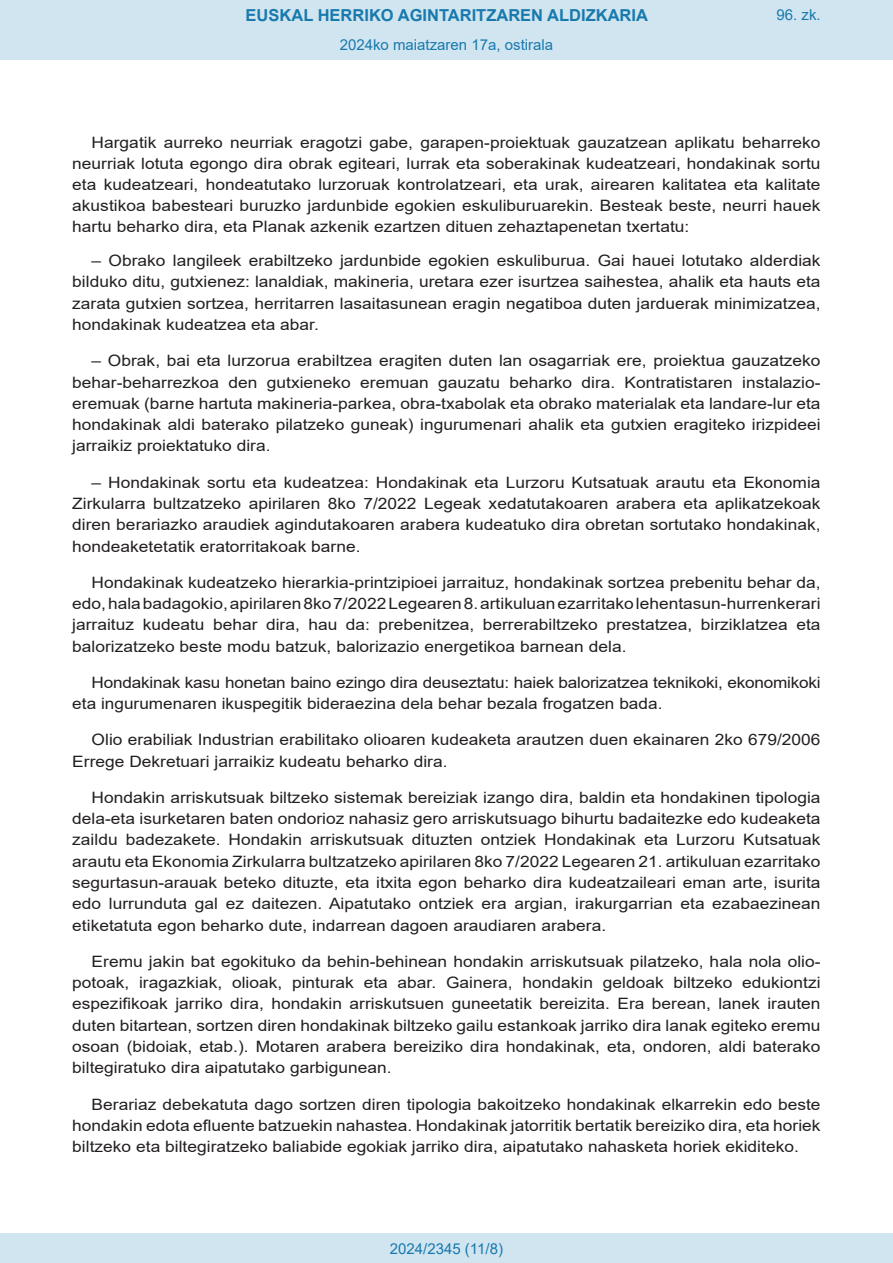
<style>
.page{position:relative;width:893px;height:1263px;background:#fff}
.page>*{position:absolute;margin:0;border:0;box-sizing:border-box;transform-origin:0 0}
.t1{font:700 16.5px "Arial";color:#1879ad}
.BOPVDetalle{font:15.6px/21.3px "Arial";color:#231f20;text-align:justify;scale:1.11 1}
.BOPVDetalle-2{font:15.6px/21.3px "Arial";color:#231f20;scale:1.09 1}
.Paginacion_Centro{font:15px "Arial";color:#1879ad}
</style>
<div class="page">
<div style="left:0;top:0;width:893px;height:60px;background:#d0e5f0"></div>
<div style="left:0;top:1233px;width:893px;height:30px;background:#d0e5f0"></div>
<p class="t1" style="left:246px;top:3px;width:404px">EUSKAL HERRIKO AGINTARITZAREN ALDIZKARIA</p>
<p class="Paginacion_Centro" style="left:340px;top:35px;width:215px">2024ko maiatzaren 17a, ostirala</p>
<p class="Paginacion_Centro" style="left:776px;top:5px;width:46px">96. zk.</p>
<p class="BOPVDetalle" style="left:72px;top:132px;width:676px;text-indent:19px">Hargatik aurreko neurriak eragotzi gabe, garapen-proiektuak gauzatzean aplikatu beharreko neurriak lotuta egongo dira obrak egiteari, lurrak eta soberakinak kudeatzeari, hondakinak sortu eta kudeatzeari, hondeatutako lurzoruak kontrolatzeari, eta urak, airearen kalitatea eta kalitate akustikoa babesteari buruzko jardunbide egokien eskuliburuarekin. Besteak beste, neurri hauek hartu beharko dira, eta Planak azkenik ezartzen dituen zehaztapenetan txertatu:</p>
<p class="BOPVDetalle" style="left:72px;top:250px;width:676px;text-indent:19px">– Obrako langileek erabiltzeko jardunbide egokien eskuliburua. Gai hauei lotutako alderdiak bilduko ditu, gutxienez: lanaldiak, makineria, uretara ezer isurtzea saihestea, ahalik eta hauts eta zarata gutxien sortzea, herritarren lasaitasunean eragin negatiboa duten jarduerak minimizatzea, hondakinak kudeatzea eta abar.</p>
<p class="BOPVDetalle" style="left:72px;top:350px;width:676px;text-indent:19px">– Obrak, bai eta lurzorua erabiltzea eragiten duten lan osagarriak ere, proiektua gauzatzeko behar-beharrezkoa den gutxieneko eremuan gauzatu beharko dira. Kontratistaren instalazio&shy;eremuak (barne hartuta makineria-parkea, obra-txabolak eta obrako materialak eta landare-lur eta hondakinak aldi baterako pilatzeko guneak) ingurumenari ahalik eta gutxien eragiteko irizpideei jarraikiz proiektatuko dira.</p>
<p class="BOPVDetalle" style="left:72px;top:471px;width:676px;text-indent:19px">– Hondakinak sortu eta kudeatzea: Hondakinak eta Lurzoru Kutsatuak arautu eta Ekonomia Zirkularra bultzatzeko apirilaren 8ko 7/2022 Legeak xedatutakoaren arabera eta aplikatzekoak diren berariazko araudiek agindutakoaren arabera kudeatuko dira obretan sortutako hondakinak, hondeaketetatik eratorritakoak barne.</p>
<p class="BOPVDetalle" style="left:72px;top:571px;width:676px;text-indent:19px">Hondakinak kudeatzeko hierarkia-printzipioei jarraituz, hondakinak sortzea prebenitu behar da, edo, hala badagokio, apirilaren 8ko 7/2022 Legearen 8. artikuluan ezarritako lehentasun-hurrenkerari jarraituz kudeatu behar dira, hau da: prebenitzea, berrerabiltzeko prestatzea, birziklatzea eta balorizatzeko beste modu batzuk, balorizazio energetikoa barnean dela.</p>
<p class="BOPVDetalle-2" style="left:72px;top:672px;width:688px;text-indent:19px">Hondakinak kasu honetan baino ezingo dira deuseztatu: haiek balorizatzea teknikoki, ekonomikoki eta ingurumenaren ikuspegitik bideraezina dela behar bezala frogatzen bada.</p>
<p class="BOPVDetalle" style="left:72px;top:729px;width:676px;text-indent:19px">Olio erabiliak Industrian erabilitako olioaren kudeaketa arautzen duen ekainaren 2ko 679/2006<br>Errege Dekretuari jarraikiz kudeatu beharko dira.</p>
<p class="BOPVDetalle" style="left:72px;top:786px;width:676px;text-indent:19px">Hondakin arriskutsuak biltzeko sistemak bereiziak izango dira, baldin eta hondakinen tipologia dela-eta isurketaren baten ondorioz nahasiz gero arriskutsuago bihurtu badaitezke edo kudeaketa zaildu badezakete. Hondakin arriskutsuak dituzten ontziek Hondakinak eta Lurzoru Kutsatuak arautu eta Ekonomia Zirkularra bultzatzeko apirilaren 8ko 7/2022 Legearen 21. artikuluan ezarritako segurtasun-arauak beteko dituzte, eta itxita egon beharko dira kudeatzaileari eman arte, isurita edo lurrunduta gal ez daitezen. Aipatutako ontziek era argian, irakurgarrian eta ezabaezinean etiketatuta egon beharko dute, indarrean dagoen araudiaren arabera.</p>
<p class="BOPVDetalle" style="left:72px;top:950px;width:676px;text-indent:19px">Eremu jakin bat egokituko da behin-behinean hondakin arriskutsuak pilatzeko, hala nola olio&shy;potoak, iragazkiak, olioak, pinturak eta abar. Gainera, hondakin geldoak biltzeko edukiontzi espezifikoak jarriko dira, hondakin arriskutsuen guneetatik bereizita. Era berean, lanek irauten duten bitartean, sortzen diren hondakinak biltzeko gailu estankoak jarriko dira lanak egiteko eremu osoan (bidoiak, etab.). Motaren arabera bereiziko dira hondakinak, eta, ondoren, aldi baterako biltegiratuko dira aipatutako garbigunean.</p>
<p class="BOPVDetalle" style="left:72px;top:1093px;width:676px;text-indent:19px">Berariaz debekatuta dago sortzen diren tipologia bakoitzeko hondakinak elkarrekin edo beste hondakin edota efluente batzuekin nahastea. Hondakinak jatorritik bertatik bereiziko dira, eta horiek biltzeko eta biltegiratzeko baliabide egokiak jarriko dira, aipatutako nahasketa horiek ekiditeko.</p>
<p class="Paginacion_Centro" style="left:390px;top:1238px;width:115px">2024/2345 (11/8)</p>
</div>
